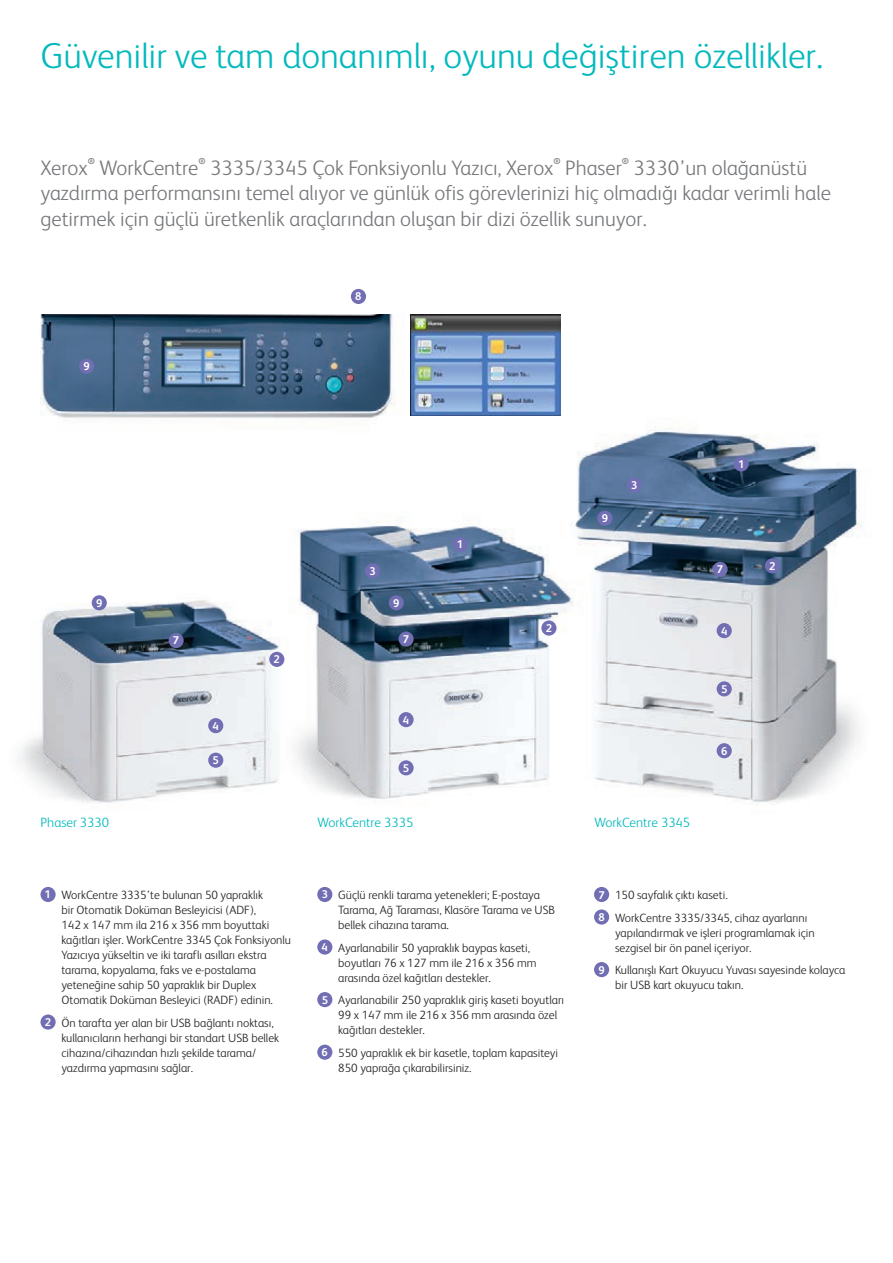
<style>
.page{position:relative;width:893px;height:1263px;background:#fff}
.page>*{position:absolute;margin:0;border:0;box-sizing:border-box;transform-origin:0 0}
.t1{font:300 36px "Xerox Sans";color:#03b9bd}
.t2{font:300 21px/25.5px "Xerox Sans";color:#76787b}
.t3{font:300 13.5px "Xerox Sans";color:#03b9bd}
.t4{font:300 12px/15px "Xerox Sans";color:#231f20}
.t5{font:700 11.25px "Xerox Sans";color:#fff}
.t6{font:700 8.7px "Xerox Sans";color:#76787b}
.s1{font-weight:700;font-size:11.25px;color:#fff}
</style>
<div class="page">
<img style="left:577px;top:427px;width:285px;height:377px">
<img style="left:296px;top:511px;width:289px;height:293px">
<img style="left:18px;top:595px;width:267px;height:208px">
<img style="left:40px;top:315px;width:374px;height:103px">
<div style="left:41px;top:887px;width:15px;height:15px;background:#716eb3;border-radius:50%"></div>
<div style="left:41px;top:1014px;width:15px;height:15px;background:#716eb3;border-radius:50%"></div>
<div style="left:317px;top:887px;width:15px;height:15px;background:#716eb3;border-radius:50%"></div>
<div style="left:317px;top:939px;width:15px;height:15px;background:#716eb3;border-radius:50%"></div>
<div style="left:317px;top:992px;width:15px;height:15px;background:#716eb3;border-radius:50%"></div>
<div style="left:317px;top:1044px;width:15px;height:16px;background:#716eb3;border-radius:50%"></div>
<div style="left:594px;top:887px;width:15px;height:15px;background:#716eb3;border-radius:50%"></div>
<div style="left:594px;top:909px;width:15px;height:15px;background:#716eb3;border-radius:50%"></div>
<div style="left:594px;top:962px;width:15px;height:15px;background:#716eb3;border-radius:50%"></div>
<div style="left:351px;top:289px;width:15px;height:15px;background:#716eb3;border-radius:50%"></div>
<div style="left:79px;top:359px;width:15px;height:15px;background:#716eb3;border-radius:50%"></div>
<div style="left:389px;top:595px;width:15px;height:15px;background:#716eb3;border-radius:50%"></div>
<div style="left:597px;top:511px;width:15px;height:15px;background:#716eb3;border-radius:50%"></div>
<div style="left:452px;top:537px;width:16px;height:15px;background:#716eb3;border-radius:50%"></div>
<div style="left:734px;top:456px;width:15px;height:15px;background:#716eb3;border-radius:50%"></div>
<div style="left:627px;top:477px;width:15px;height:16px;background:#716eb3;border-radius:50%"></div>
<div style="left:712px;top:562px;width:16px;height:15px;background:#716eb3;border-radius:50%"></div>
<div style="left:717px;top:623px;width:15px;height:15px;background:#716eb3;border-radius:50%"></div>
<div style="left:717px;top:681px;width:15px;height:15px;background:#716eb3;border-radius:50%"></div>
<div style="left:717px;top:743px;width:15px;height:15px;background:#716eb3;border-radius:50%"></div>
<div style="left:765px;top:558px;width:15px;height:15px;background:#716eb3;border-radius:50%"></div>
<div style="left:365px;top:563px;width:15px;height:16px;background:#716eb3;border-radius:50%"></div>
<div style="left:269px;top:652px;width:15px;height:15px;background:#716eb3;border-radius:50%"></div>
<div style="left:169px;top:633px;width:15px;height:15px;background:#716eb3;border-radius:50%"></div>
<div style="left:208px;top:753px;width:15px;height:15px;background:#716eb3;border-radius:50%"></div>
<div style="left:208px;top:718px;width:15px;height:15px;background:#716eb3;border-radius:50%"></div>
<div style="left:541px;top:620px;width:15px;height:16px;background:#716eb3;border-radius:50%"></div>
<div style="left:398px;top:712px;width:16px;height:15px;background:#716eb3;border-radius:50%"></div>
<div style="left:398px;top:760px;width:16px;height:15px;background:#716eb3;border-radius:50%"></div>
<img style="left:410px;top:315px;width:150px;height:100px">
<div style="left:398px;top:631px;width:16px;height:16px;background:#716eb3;border-radius:50%"></div>
<div style="left:92px;top:595px;width:15px;height:15px;background:#716eb3;border-radius:50%"></div>
<h1 class="t1" style="left:40px;top:32px;width:784px">Güvenilir ve tam donanımlı, oyunu değiştiren özellikler.</h1>
<h2 class="t2" style="left:40px;top:154px;width:49px">Xerox</h2>
<p class="t6" style="left:88px;top:155px;width:9px">®</p>
<h2 class="t2" style="left:100px;top:154px;width:100px">WorkCentre</h2>
<p class="t6" style="left:198px;top:155px;width:9px">®</p>
<h2 class="t2" style="left:210px;top:154px;width:345px">3335/3345 Çok Fonksiyonlu Yazıcı, Xerox</h2>
<p class="t6" style="left:553px;top:155px;width:9px">®</p>
<h2 class="t2" style="left:565px;top:154px;width:58px">Phaser</h2>
<p class="t6" style="left:622px;top:155px;width:9px">®</p>
<h2 class="t2" style="left:41px;top:154px;width:792px;text-indent:593px">3330’un olağanüstü yazdırma performansını temel alıyor ve günlük ofis görevlerinizi hiç olmadığı kadar verimli hale getirmek için güçlü üretkenlik araçlarından oluşan bir dizi özellik sunuyor.</h2>
<p class="t5" style="left:83px;top:359px;width:8px">9</p>
<p class="t5" style="left:355px;top:289px;width:8px">8</p>
<p class="t5" style="left:96px;top:595px;width:8px">9</p>
<p class="t5" style="left:173px;top:633px;width:8px">7</p>
<p class="t5" style="left:213px;top:718px;width:8px">4</p>
<p class="t5" style="left:213px;top:752px;width:8px">5</p>
<p class="t5" style="left:274px;top:652px;width:8px">2</p>
<p class="t5" style="left:369px;top:563px;width:8px">3</p>
<p class="t5" style="left:393px;top:595px;width:8px">9</p>
<p class="t5" style="left:403px;top:631px;width:8px">7</p>
<p class="t5" style="left:403px;top:712px;width:8px">4</p>
<p class="t5" style="left:403px;top:760px;width:8px">5</p>
<p class="t5" style="left:457px;top:537px;width:8px">1</p>
<p class="t5" style="left:546px;top:620px;width:8px">2</p>
<p class="t5" style="left:602px;top:511px;width:8px">9</p>
<p class="t5" style="left:631px;top:477px;width:8px">3</p>
<p class="t3" style="left:41px;top:814px;width:70px">Phaser 3330</p>
<p class="t3" style="left:318px;top:814px;width:97px">WorkCentre 3335</p>
<p class="t3" style="left:594px;top:814px;width:97px">WorkCentre 3345</p>
<p class="t5" style="left:738px;top:456px;width:8px">1</p>
<p class="t5" style="left:717px;top:562px;width:8px">7</p>
<p class="t5" style="left:721px;top:623px;width:8px">4</p>
<p class="t5" style="left:721px;top:681px;width:8px">5</p>
<p class="t5" style="left:721px;top:743px;width:8px">6</p>
<p class="t5" style="left:769px;top:558px;width:8px">2</p>
<p class="t4" style="left:62px;top:887px;width:231px;text-indent:-17px"><span class="s1">1</span> WorkCentre 3335’te bulunan 50 yapraklık<br>bir Otomatik Doküman Besleyicisi (ADF),<br>142 x 147 mm ila 216 x 356 mm boyuttaki kağıtları işler. WorkCentre 3345 Çok Fonksiyonlu Yazıcıya yükseltin ve iki taraflı asılları ekstra tarama, kopyalama, faks ve e-postalama yeteneğine sahip 50 yapraklık bir Duplex Otomatik Doküman Besleyici (RADF) edinin.</p>
<p class="t4" style="left:62px;top:1014px;width:219px;text-indent:-17px"><span class="s1">2</span> Ön tarafta yer alan bir USB bağlantı noktası, kullanıcıların herhangi bir standart USB bellek cihazına/cihazından hızlı şekilde tarama/ yazdırma yapmasını sağlar.</p>
<p class="t4" style="left:338px;top:887px;width:218px;text-indent:-16px"><span class="s1">3</span> Güçlü renkli tarama yetenekleri; E-postaya<br>Tarama, Ağ Taraması, Klasöre Tarama ve USB bellek cihazına tarama.</p>
<p class="t4" style="left:338px;top:939px;width:200px;text-indent:-17px"><span class="s1">4</span> Ayarlanabilir 50 yapraklık baypas kaseti, boyutları 76 x 127 mm ile 216 x 356 mm arasında özel kağıtları destekler.</p>
<p class="t4" style="left:338px;top:992px;width:227px;text-indent:-17px"><span class="s1">5</span> Ayarlanabilir 250 yapraklık giriş kaseti boyutları<br>99 x 147 mm ile 216 x 356 mm arasında özel kağıtları destekler.</p>
<p class="t4" style="left:338px;top:1044px;width:221px;text-indent:-17px"><span class="s1">6</span> 550 yapraklık ek bir kasetle, toplam kapasiteyi<br>850 yaprağa çıkarabilirsiniz.</p>
<p class="t4" style="left:599px;top:883px;width:210px;line-height:22.5px"><span class="s1">7</span> 150 sayfalık çıktı kaseti.<br><span class="s1">8</span> WorkCentre 3335/3345, cihaz ayarlarını</p>
<p class="t4" style="left:615px;top:924px;width:201px">yapılandırmak ve işleri programlamak için sezgisel bir ön panel içeriyor.</p>
<p class="t4" style="left:615px;top:962px;width:232px;text-indent:-16px"><span class="s1">9</span> Kullanışlı Kart Okuyucu Yuvası sayesinde kolayca bir USB kart okuyucu takın.</p>
</div>
